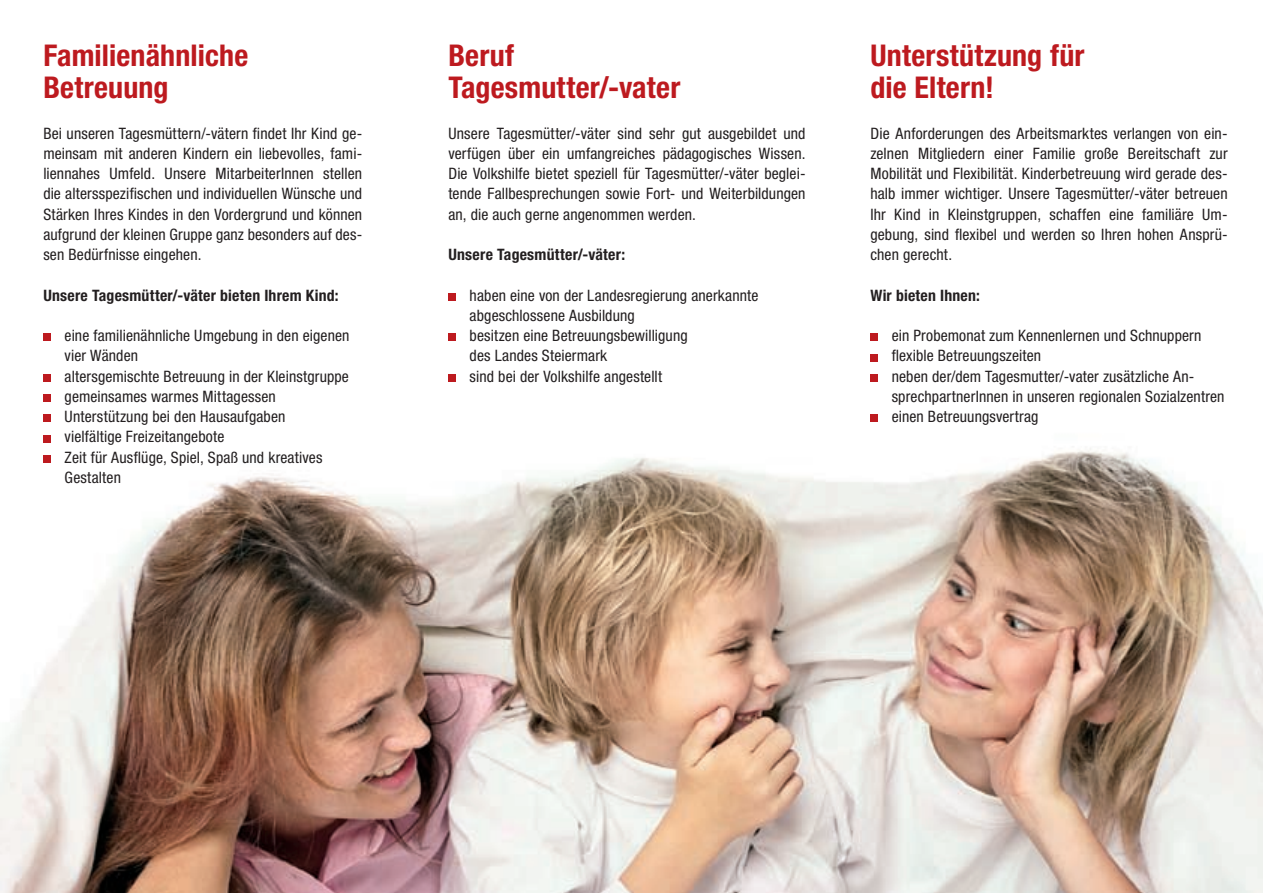
<style>
.page{position:relative;width:1263px;height:893px;background:#fff}
.page>*{position:absolute;margin:0;border:0;box-sizing:border-box;transform-origin:0 0}
.t1{font:700 condensed 30px/32.2px "Helvetica Neue LT";letter-spacing:.005em;color:#bd1a1f}
.t2{font:condensed 15.75px/20.2px "Helvetica Neue LT";letter-spacing:.01em;color:#231f20;text-align:justify}
.t3{font:700 condensed 15.75px "Helvetica Neue LT";letter-spacing:.015em;color:#231f20}
</style>
<div class="page">
<img style="left:0;top:414px;width:1263px;height:479px">
<div style="left:43px;top:334px;width:8px;height:7px;background:#bd1a1f"></div>
<div style="left:43px;top:374px;width:8px;height:8px;background:#bd1a1f"></div>
<div style="left:43px;top:395px;width:8px;height:7px;background:#bd1a1f"></div>
<div style="left:43px;top:415px;width:8px;height:7px;background:#bd1a1f"></div>
<div style="left:43px;top:435px;width:8px;height:7px;background:#bd1a1f"></div>
<div style="left:43px;top:455px;width:8px;height:8px;background:#bd1a1f"></div>
<div style="left:870px;top:334px;width:8px;height:7px;background:#bd1a1f"></div>
<div style="left:870px;top:354px;width:8px;height:7px;background:#bd1a1f"></div>
<div style="left:870px;top:374px;width:8px;height:8px;background:#bd1a1f"></div>
<div style="left:870px;top:415px;width:8px;height:7px;background:#bd1a1f"></div>
<div style="left:448px;top:293px;width:8px;height:8px;background:#bd1a1f"></div>
<div style="left:448px;top:334px;width:8px;height:7px;background:#bd1a1f"></div>
<div style="left:448px;top:374px;width:8px;height:8px;background:#bd1a1f"></div>
<h1 class="t1" style="left:43px;top:39px;width:206px">Familienähnliche<br>Betreuung</h1>
<p class="t2" style="left:43px;top:123px;width:320px">Bei unseren Tagesmüttern/-vätern findet Ihr Kind ge&shy;meinsam mit anderen Kindern ein liebevolles, fami&shy;liennahes Umfeld. Unsere MitarbeiterInnen stellen die altersspezifischen und individuellen Wünsche und Stärken Ihres Kindes in den Vordergrund und können aufgrund der kleinen Gruppe ganz besonders auf des&shy;sen Bedürfnisse eingehen.</p>
<p class="t3" style="left:43px;top:285px;width:297px">Unsere Tagesmütter/-väter bieten Ihrem Kind:</p>
<p class="t2" style="left:65px;top:325px;width:286px;text-align:left">eine familienähnliche Umgebung in den eigenen vier Wänden<br>altersgemischte Betreuung in der Kleinstgruppe gemeinsames warmes Mittagessen Unterstützung bei den Hausaufgaben<br>vielfältige Freizeitangebote<br>Zeit für Ausflüge, Spiel, Spaß und kreatives Gestalten</p>
<h1 class="t1" style="left:448px;top:39px;width:233px">Beruf<br>Tagesmutter/-vater</h1>
<p class="t2" style="left:448px;top:123px;width:359px">Unsere Tagesmütter/-väter sind sehr gut ausgebildet und verfügen über ein umfangreiches pädagogisches Wissen.<br>Die Volkshilfe bietet speziell für Tagesmütter/-väter beglei&shy;tende Fallbesprechungen sowie Fort- und Weiterbildungen an, die auch gerne angenommen werden.</p>
<p class="t3" style="left:448px;top:245px;width:178px">Unsere Tagesmütter/-väter:</p>
<p class="t2" style="left:470px;top:285px;width:290px;text-align:left">haben eine von der Landesregierung anerkannte abgeschlossene Ausbildung<br>besitzen eine Betreuungsbewilligung<br>des Landes Steiermark<br>sind bei der Volkshilfe angestellt</p>
<h1 class="t1" style="left:870px;top:39px;width:216px">Unterstützung für die Eltern!</h1>
<p class="t2" style="left:870px;top:123px;width:359px">Die Anforderungen des Arbeitsmarktes verlangen von ein&shy;zelnen Mitgliedern einer Familie große Bereitschaft zur Mobilität und Flexibilität. Kinderbetreuung wird gerade des&shy;halb immer wichtiger. Unsere Tagesmütter/-väter betreuen Ihr Kind in Kleinstgruppen, schaffen eine familiäre Um&shy;gebung, sind flexibel und werden so Ihren hohen Ansprü&shy;chen gerecht.</p>
<p class="t3" style="left:870px;top:285px;width:111px">Wir bieten Ihnen:</p>
<p class="t2" style="left:892px;top:325px;width:334px;text-align:left">ein Probemonat zum Kennenlernen und Schnuppern flexible Betreuungszeiten<br>neben der/dem Tagesmutter/-vater zusätzliche An&shy;sprechpartnerInnen in unseren regionalen Sozialzentren einen Betreuungsvertrag</p>
</div>
